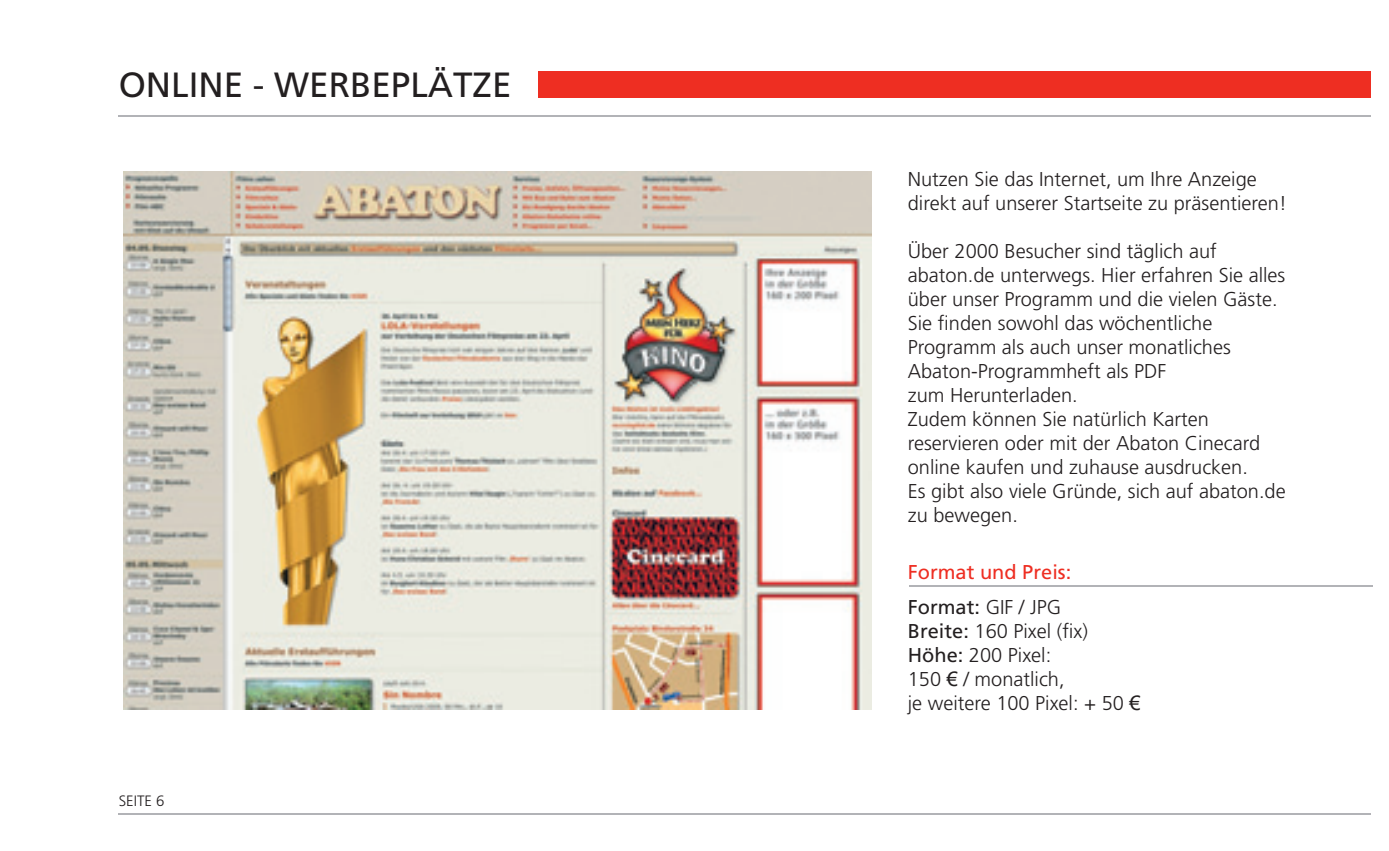
<style>
.page{position:relative;width:1389px;height:851px;background:#fff}
.page>*{position:absolute;margin:0;border:0;box-sizing:border-box;transform-origin:0 0}
.t1{font:35px "Frutiger";color:#231f20}
.t2{font:300 20px/24px "Frutiger";color:#231f20}
.t3{font:20px "Frutiger";color:#ee2e22}
.t4{font:20px "Frutiger";color:#231f20}
.t5{font:300 15px "Frutiger";color:#231f20}
.s1{font-weight:300}
.s2{font-weight:400}
.s3{font-family:"Arial";font-weight:400}
</style>
<div class="page">
<hr style="left:119px;top:116px;width:1252px;height:1px;background:#b2b3b7">
<div style="left:539px;top:71px;width:832px;height:26px;background:#ee2e22"></div>
<hr style="left:119px;top:812px;width:1252px;height:2px;background:#b2b3b7">
<hr style="left:910px;top:585px;width:463px;height:1px;background:#b2b3b7">
<img style="left:123px;top:171px;width:748px;height:538px">
<p class="t1" style="left:119px;top:64px;width:394px">ONLINE - WERBEPLÄTZE</p>
<p class="t5" style="left:119px;top:792px;width:47px">SEITE 6</p>
<p class="t2" style="left:908px;top:167px;width:380px">Nutzen Sie das Internet, um Ihre Anzeige direkt auf unserer Startseite zu präsentieren!</p>
<p class="t2" style="left:908px;top:239px;width:310px">Über 2000 Besucher sind täglich auf</p>
<p class="t2" style="left:908px;top:263px;width:379px">abaton.de unterwegs. Hier erfahren Sie alles über unser Programm und die vielen Gäste.</p>
<p class="t2" style="left:908px;top:311px;width:306px">Sie finden sowohl das wöchentliche</p>
<p class="t2" style="left:908px;top:335px;width:324px">Programm als auch unser monatliches</p>
<p class="t2" style="left:908px;top:359px;width:260px">Abaton-Programmheft als PDF</p>
<p class="t2" style="left:908px;top:383px;width:172px">zum Herunterladen.</p>
<p class="t2" style="left:908px;top:407px;width:303px">Zudem können Sie natürlich Karten</p>
<p class="t2" style="left:908px;top:431px;width:354px">reservieren oder mit der Abaton Cinecard online kaufen und zuhause ausdrucken.</p>
<p class="t2" style="left:908px;top:479px;width:379px">Es gibt also viele Gründe, sich auf abaton.de zu bewegen.</p>
<p class="t3" style="left:908px;top:559px;width:165px">Format und Preis:</p>
<p class="t4" style="left:908px;top:594px;width:155px">Format: <span class="s1">GIF / JPG</span></p>
<p class="t2" style="left:908px;top:619px;width:182px"><span class="s2">Breite:</span> 160 Pixel (fix)</p>
<p class="t2" style="left:908px;top:643px;width:145px"><span class="s2">Höhe:</span> 200 Pixel:</p>
<p class="t2" style="left:908px;top:667px;width:158px">150 <span class="s3">€</span> / monatlich,</p>
<p class="t2" style="left:908px;top:691px;width:234px">je weitere 100 Pixel: + 50 <span class="s3">€</span></p>
</div>
